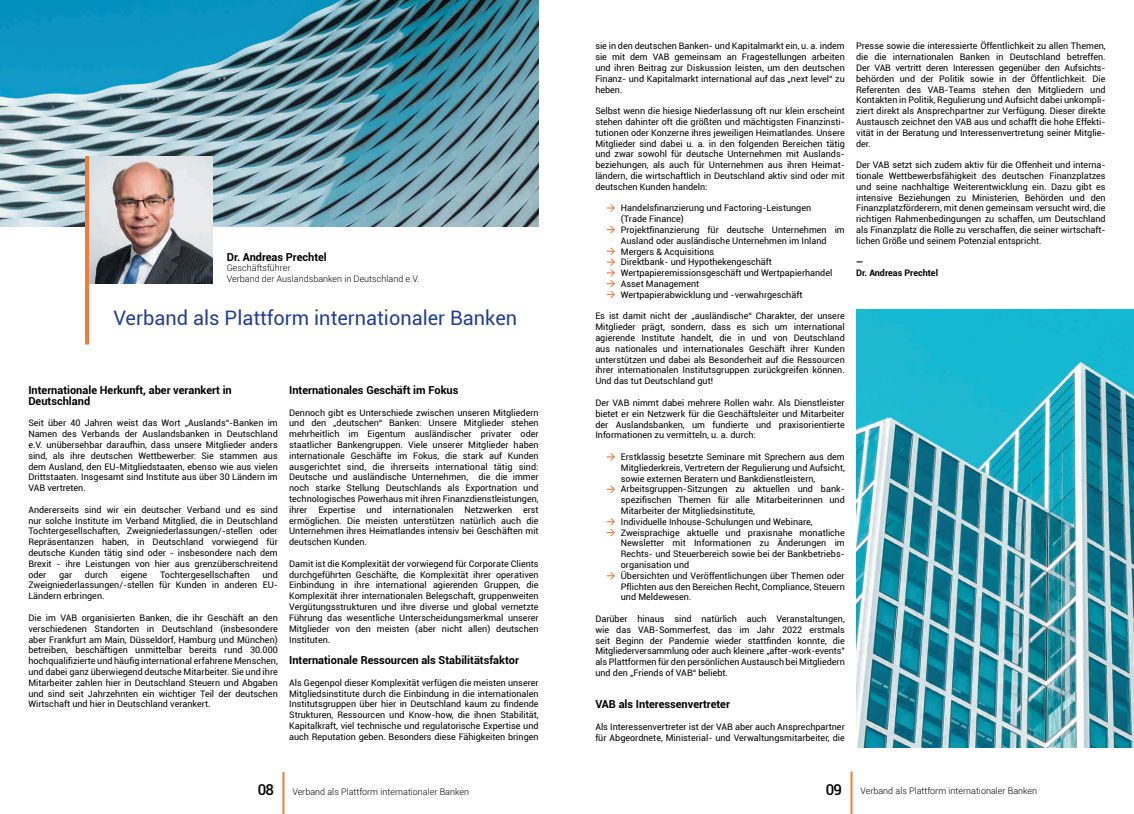
<style>
.page{position:relative;width:1134px;height:814px;background:#fff}
.page>*{position:absolute;margin:0;border:0;box-sizing:border-box;transform-origin:0 0}
.t1{font:20px "Roboto";color:#25408f}
.t2{font:500 15px "Roboto";color:#000}
.t3{font:700 11px/10.8px "Roboto";color:#000}
.t4{font:9px/10.8px "Roboto";color:#000;text-align:justify}
.t5{font:300 9px "Roboto";color:#000}
.t6{font:700 9px "Roboto";color:#000}
</style>
<div class="page">
<img style="left:0;top:0;width:539px;height:227px">
<img style="left:89px;top:156px;width:124px;height:127px">
<hr style="left:85px;top:156px;width:4px;height:188px;background:#f37b3a">
<hr style="left:282px;top:771px;width:2px;height:43px;background:#f37b3a">
<hr style="left:850px;top:771px;width:2px;height:43px;background:#f37b3a">
<svg style="left:607px;top:204px;width:8px;height:7px"></svg>
<svg style="left:607px;top:226px;width:8px;height:7px"></svg>
<svg style="left:607px;top:248px;width:8px;height:50px"></svg>
<svg style="left:607px;top:453px;width:8px;height:7px"></svg>
<svg style="left:607px;top:486px;width:8px;height:7px"></svg>
<svg style="left:607px;top:518px;width:8px;height:18px"></svg>
<svg style="left:607px;top:572px;width:8px;height:7px"></svg>
<img style="left:856px;top:310px;width:278px;height:437px">
<p class="t3" style="left:227px;top:251px;width:102px">Dr. Andreas Prechtel</p>
<p class="t5" style="left:227px;top:262px;width:65px">Geschäftsführer</p>
<p class="t5" style="left:227px;top:273px;width:194px">Verband der Auslandsbanken in Deutschland e.V.</p>
<p class="t1" style="left:113px;top:304px;width:405px">Verband als Plattform internationaler Banken</p>
<p class="t3" style="left:28px;top:384px;width:205px">Internationale Herkunft, aber verankert in<br>Deutschland</p>
<p class="t4" style="left:28px;top:417px;width:251px">Seit über 40 Jahren weist das Wort „Auslands“-Banken im Namen des Verbands der Auslandsbanken in Deutschland e.V. unübersehbar daraufhin, dass unsere Mitglieder anders sind, als ihre deutschen Wettbewerber: Sie stammen aus dem Ausland, den EU-Mitgliedstaaten, ebenso wie aus vielen Drittstaaten. Insgesamt sind Institute aus über 30 Ländern im VAB vertreten.</p>
<p class="t4" style="left:28px;top:504px;width:251px">Andererseits sind wir ein deutscher Verband und es sind nur solche Institute im Verband Mitglied, die in Deutschland Tochtergesellschaften, Zweigniederlassungen/-stellen oder Repräsentanzen haben, in Deutschland vorwiegend für deutsche Kunden tätig sind oder - insbesondere nach dem Brexit - ihre Leistungen von hier aus grenzüberschreitend oder</p>
<p class="t4" style="left:59px;top:568px;width:15px">gar</p>
<p class="t4" style="left:85px;top:568px;width:25px">durch</p>
<p class="t4" style="left:121px;top:568px;width:28px">eigene</p>
<p class="t4" style="left:160px;top:568px;width:91px">Tochtergesellschaften</p>
<p class="t4" style="left:28px;top:568px;width:251px;text-indent:234px">und Zweigniederlassungen/-stellen für Kunden in anderen EU-Ländern erbringen.</p>
<p class="t4" style="left:28px;top:612px;width:251px">Die im VAB organisierten Banken, die ihr Geschäft an den verschiedenen Standorten in Deutschland (insbesondere aber Frankfurt am Main, Düsseldorf, Hamburg und München) betreiben, beschäftigen unmittelbar bereits rund 30.000 hochqualifizierte und häufig international erfahrene Menschen, und dabei ganz überwiegend deutsche Mitarbeiter. Sie und ihre Mitarbeiter zahlen hier in Deutschland Steuern und Abgaben und sind seit Jahrzehnten ein wichtiger Teil der deutschen Wirtschaft und hier in Deutschland verankert.</p>
<p class="t3" style="left:289px;top:384px;width:171px">Internationales Geschäft im Fokus</p>
<p class="t4" style="left:289px;top:406px;width:251px">Dennoch gibt es Unterschiede zwischen unseren Mitgliedern und den „deutschen“ Banken: Unsere Mitglieder stehen mehrheitlich im Eigentum ausländischer privater oder staatlicher Bankengruppen. Viele unserer Mitglieder haben internationale Geschäfte im Fokus, die stark auf Kunden ausgerichtet sind, die ihrerseits international tätig sind:<br>Deutsche und ausländische Unternehmen, die die immer noch starke Stellung Deutschlands als Exportnation und technologisches Powerhaus mit ihren Finanzdienstleistungen, ihrer Expertise und internationalen Netzwerken erst ermöglichen. Die meisten unterstützen natürlich auch die Unternehmen ihres Heimatlandes intensiv bei Geschäften mit deutschen Kunden.</p>
<p class="t4" style="left:289px;top:558px;width:251px">Damit ist die Komplexität der vorwiegend für Corporate Clients durchgeführten Geschäfte, die Komplexität ihrer operativen Einbindung in ihre international agierenden Gruppen, die Komplexität ihrer internationalen Belegschaft, gruppenweiten Vergütungsstrukturen und ihre diverse und global vernetzte Führung das wesentliche Unterscheidungsmerkmal unserer Mitglieder von den meisten (aber nicht allen) deutschen Instituten.</p>
<p class="t3" style="left:289px;top:654px;width:231px">Internationale Ressourcen als Stabilitätsfaktor</p>
<p class="t4" style="left:289px;top:676px;width:251px">Als Gegenpol dieser Komplexität verfügen die meisten unserer Mitgliedsinstitute durch die Einbindung in die internationalen Institutsgruppen über hier in Deutschland kaum zu findende Strukturen, Ressourcen und Know-how, die ihnen Stabilität, Kapitalkraft, viel technische und regulatorische Expertise und auch Reputation geben. Besonders diese Fähigkeiten bringen</p>
<p class="t2" style="left:258px;top:778px;width:18px">08</p>
<p class="t5" style="left:292px;top:785px;width:178px">Verband als Plattform internationaler Banken</p>
<p class="t4" style="left:595px;top:40px;width:251px">sie in den deutschen Banken- und Kapitalmarkt ein, u. a. indem sie mit dem VAB gemeinsam an Fragestellungen arbeiten und ihren Beitrag zur Diskussion leisten, um den deutschen Finanz- und Kapitalmarkt international auf das „next level“ zu heben.</p>
<p class="t4" style="left:595px;top:105px;width:251px">Selbst wenn die hiesige Niederlassung oft nur klein erscheint stehen dahinter oft die größten und mächtigsten Finanzinsti&shy;tutionen oder Konzerne ihres jeweiligen Heimatlandes. Unsere Mitglieder sind dabei u. a. in den folgenden Bereichen tätig und zwar sowohl für deutsche Unternehmen mit Auslands&shy;beziehungen, als auch für Unternehmen aus ihren Heimat&shy;ländern, die wirtschaftlich in Deutschland aktiv sind oder mit deutschen Kunden handeln:</p>
<p class="t4" style="left:621px;top:202px;width:192px">Handelsfinanzierung und Factoring-Leistungen</p>
<p class="t4" style="left:621px;top:213px;width:65px">(Trade Finance)</p>
<p class="t4" style="left:621px;top:224px;width:225px">Projektfinanzierung für deutsche Unternehmen im<br>Ausland oder ausländische Unternehmen im Inland</p>
<p class="t4" style="left:621px;top:246px;width:95px">Mergers &amp; Acquisitions</p>
<p class="t4" style="left:621px;top:256px;width:153px">Direktbank- und Hypothekengeschäft</p>
<p class="t4" style="left:621px;top:267px;width:213px">Wertpapieremissionsgeschäft und Wertpapierhandel</p>
<p class="t4" style="left:621px;top:278px;width:80px">Asset Management</p>
<p class="t4" style="left:621px;top:289px;width:183px">Wertpapierabwicklung und -verwahrgeschäft</p>
<p class="t4" style="left:595px;top:310px;width:251px">Es ist damit nicht der „ausländische“ Charakter, der unsere Mitglieder prägt, sondern, dass es sich um international agierende Institute handelt, die in und von Deutschland aus nationales und internationales Geschäft ihrer Kunden unterstützen und dabei als Besonderheit auf die Ressourcen ihrer internationalen Institutsgruppen zurückgreifen können.<br>Und das tut Deutschland gut!</p>
<p class="t4" style="left:595px;top:397px;width:251px">Der VAB nimmt dabei mehrere Rollen wahr. Als Dienstleister bietet er ein Netzwerk für die Geschäftsleiter und Mitarbeiter der Auslandsbanken, um fundierte und praxisorientierte Informationen zu vermitteln, u. a. durch:</p>
<p class="t4" style="left:621px;top:451px;width:225px">Erstklassig besetzte Seminare mit Sprechern aus dem Mitgliederkreis, Vertretern der Regulierung und Aufsicht, sowie externen Beratern und Bankdienstleistern,</p>
<p class="t4" style="left:621px;top:483px;width:225px">Arbeitsgruppen-Sitzungen zu aktuellen und bank&shy;spezifischen Themen für alle Mitarbeiterinnen und Mitarbeiter der Mitgliedsinstitute,</p>
<p class="t4" style="left:621px;top:516px;width:193px">Individuelle Inhouse-Schulungen und Webinare,</p>
<p class="t4" style="left:621px;top:526px;width:225px">Zweisprachige aktuelle und praxisnahe monatliche Newsletter mit Informationen zu Änderungen im Rechts- und Steuerbereich sowie bei der Bankbetriebs&shy;organisation und</p>
<p class="t4" style="left:621px;top:570px;width:225px">Übersichten und Veröffentlichungen über Themen oder Pflichten aus den Bereichen Recht, Compliance, Steuern und Meldewesen.</p>
<p class="t4" style="left:595px;top:613px;width:251px">Darüber hinaus sind natürlich auch Veranstaltungen, wie das VAB-Sommerfest, das im Jahr 2022 erstmals seit Beginn der Pandemie wieder stattfinden konnte, die Mitgliederversammlung oder auch kleinere „after-work-events” als Plattformen für den persönlichen Austausch bei Mitgliedern und den „Friends of VAB“ beliebt.</p>
<p class="t3" style="left:595px;top:698px;width:136px">VAB als Interessenvertreter</p>
<p class="t4" style="left:595px;top:721px;width:251px">Als Interessenvertreter ist der VAB aber auch Ansprechpartner für Abgeordnete, Ministerial- und Verwaltungsmitarbeiter, die</p>
<p class="t4" style="left:856px;top:40px;width:251px">Presse sowie die interessierte Öffentlichkeit zu allen Themen, die die internationalen Banken in Deutschland betreffen.</p>
<p class="t4" style="left:856px;top:62px;width:251px">Der VAB vertritt deren Interessen gegenüber den Aufsichts&shy;behörden und der Politik sowie in der Öffentlichkeit. Die Referenten des VAB-Teams stehen den Mitgliedern und Kontakten in Politik, Regulierung und Aufsicht dabei unkompli&shy;ziert direkt als Ansprechpartner zur Verfügung. Dieser direkte Austausch zeichnet den VAB aus und schafft die hohe Effekti&shy;vität in der Beratung und Interessenvertretung seiner Mitglie&shy;der.</p>
<p class="t4" style="left:856px;top:159px;width:251px">Der VAB setzt sich zudem aktiv für die Offenheit und interna&shy;tionale Wettbewerbsfähigkeit des deutschen Finanzplatzes und seine nachhaltige Weiterentwicklung ein. Dazu gibt es intensive Beziehungen zu Ministerien, Behörden und den Finanzplatzförderern, mit denen gemeinsam versucht wird, die richtigen Rahmenbedingungen zu schaffen, um Deutschland als Finanzplatz die Rolle zu verschaffen, die seiner wirtschaft&shy;lichen Größe und seinem Potenzial entspricht.</p>
<p class="t6" style="left:856px;top:256px;width:9px">—</p>
<p class="t6" style="left:856px;top:267px;width:83px">Dr. Andreas Prechtel</p>
<p class="t2" style="left:826px;top:778px;width:18px">09</p>
<p class="t5" style="left:860px;top:784px;width:178px">Verband als Plattform internationaler Banken</p>
</div>
